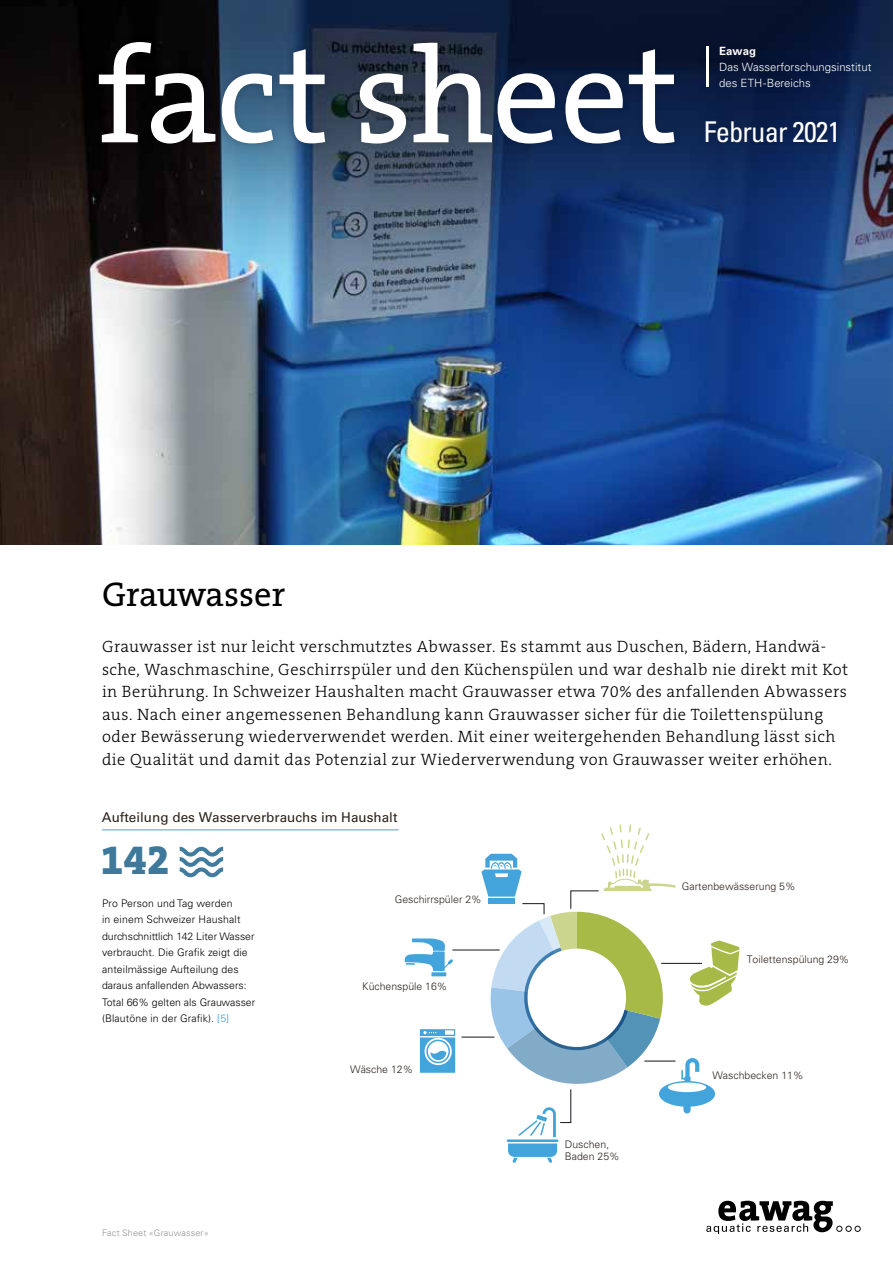
<style>
.page{position:relative;width:893px;height:1263px;background:#fff}
.page>*{position:absolute;margin:0;border:0;box-sizing:border-box;transform-origin:0 0}
.t1{font:136.2px "The Serif B5 Plain";letter-spacing:-.015em;color:#fff}
.t2{font:800 42px "The Serif B8";color:#3e799c}
.t3{font:34.5px "The Serif B5 Plain";color:#000}
.t4{font:condensed 28.5px "Univers LT Std";letter-spacing:-.03em;color:#fff}
.t5{font:300 16.5px/22.5px "The Serif B3";letter-spacing:.025em;color:#000}
.t6{font:13.5px "Univers";color:#2b2117}
.t7{font:300 11.4px/16px "Univers LT Std";color:#fff}
.t8{font:700 11.4px "Univers LT Std";letter-spacing:.005em;color:#fff}
.t9{font:300 10.5px/16.5px "Univers LT Std";letter-spacing:.005em;color:#000}
.t10{font:300 10.5px/12px "Univers";color:#2a231f}
.t11{font:300 9px "Univers LT Std";letter-spacing:.02em;color:#949290}
.s1{color:#3a9ed7}
</style>
<div class="page">
<img style="left:0;top:0;width:893px;height:545px">
<svg style="left:706px;top:1201px;width:155px;height:33px"></svg>
<div style="left:91px;top:34px;width:787px;height:117px;background:#000;opacity:.19"></div>
<hr style="left:706px;top:47px;width:3px;height:40px;background:#fff">
<svg style="left:180px;top:846px;width:43px;height:32px"></svg>
<hr style="left:102px;top:830px;width:297px;height:1px;background:#44a4db">
<hr style="left:462px;top:1037px;width:32px;height:1px;background:#14151d">
<hr style="left:452px;top:950px;width:48px;height:1px;background:#14151d">
<hr style="left:507px;top:1139px;width:51px;height:3px;background:#42a4db">
<svg style="left:508px;top:1143px;width:49px;height:20px"></svg>
<svg style="left:431px;top:972px;width:15px;height:4px"></svg>
<svg style="left:405px;top:938px;width:48px;height:33px"></svg>
<svg style="left:420px;top:1029px;width:35px;height:44px"></svg>
<div style="left:426px;top:1040px;width:24px;height:23px;border:2px solid #42a4db;border-radius:50%"></div>
<svg style="left:481px;top:824px;width:259px;height:313px"></svg>
<h1 class="t1" style="left:97px;top:23px;width:583px">fact sheet</h1>
<p class="t8" style="left:719px;top:44px;width:38px">Eawag</p>
<p class="t7" style="left:719px;top:59px;width:154px">Das Wasserforschungsinstitut des ETH-Bereichs</p>
<h3 class="t4" style="left:704px;top:114px;width:138px">Februar 2021</h3>
<h3 class="t3" style="left:102px;top:576px;width:185px">Grauwasser</h3>
<p class="t5" style="left:102px;top:636px;width:748px">Grauwasser ist nur leicht verschmutztes Abwasser. Es stammt aus Duschen, Bädern, Handwä&shy;sche, Waschmaschine, Geschirrspüler und den Küchenspülen und war deshalb nie direkt mit Kot in Berührung. In Schweizer Haushalten macht Grauwasser etwa 70% des anfallenden Abwassers aus. Nach einer angemessenen Behandlung kann Grauwasser sicher für die Toilettenspülung oder Bewässerung wiederverwendet werden. Mit einer weitergehenden Behandlung lässt sich die Qualität und damit das Potenzial zur Wiederverwendung von Grauwasser weiter erhöhen.</p>
<p class="t6" style="left:102px;top:809px;width:297px">Aufteilung des Wasserverbrauchs im Haushalt</p>
<h2 class="t2" style="left:101px;top:837px;width:71px">142</h2>
<p class="t9" style="left:102px;top:895px;width:155px">Pro Person und Tag werden<br>in einem Schweizer Haushalt durchschnittlich 142 Liter Wasser verbraucht. Die Grafik zeigt die anteilmässige Aufteilung des daraus anfallenden Abwassers:<br>Total 66% gelten als Grauwasser (Blautöne in der Grafik). <span class="s1">[5]</span></p>
<p class="t11" style="left:102px;top:1227px;width:108px">Fact Sheet «Grauwasser»</p>
<p class="t10" style="left:395px;top:893px;width:88px">Geschirrspüler 2%</p>
<p class="t10" style="left:362px;top:981px;width:87px">Küchenspüle 16%</p>
<p class="t10" style="left:350px;top:1063px;width:65px">Wäsche 12%</p>
<p class="t10" style="left:565px;top:1138px;width:56px">Duschen,<br>Baden 25%</p>
<p class="t10" style="left:682px;top:881px;width:115px">Gartenbewässerung 5%</p>
<p class="t10" style="left:747px;top:953px;width:104px">Toilettenspülung 29%</p>
<p class="t10" style="left:712px;top:1069px;width:93px">Waschbecken 11%</p>
</div>
